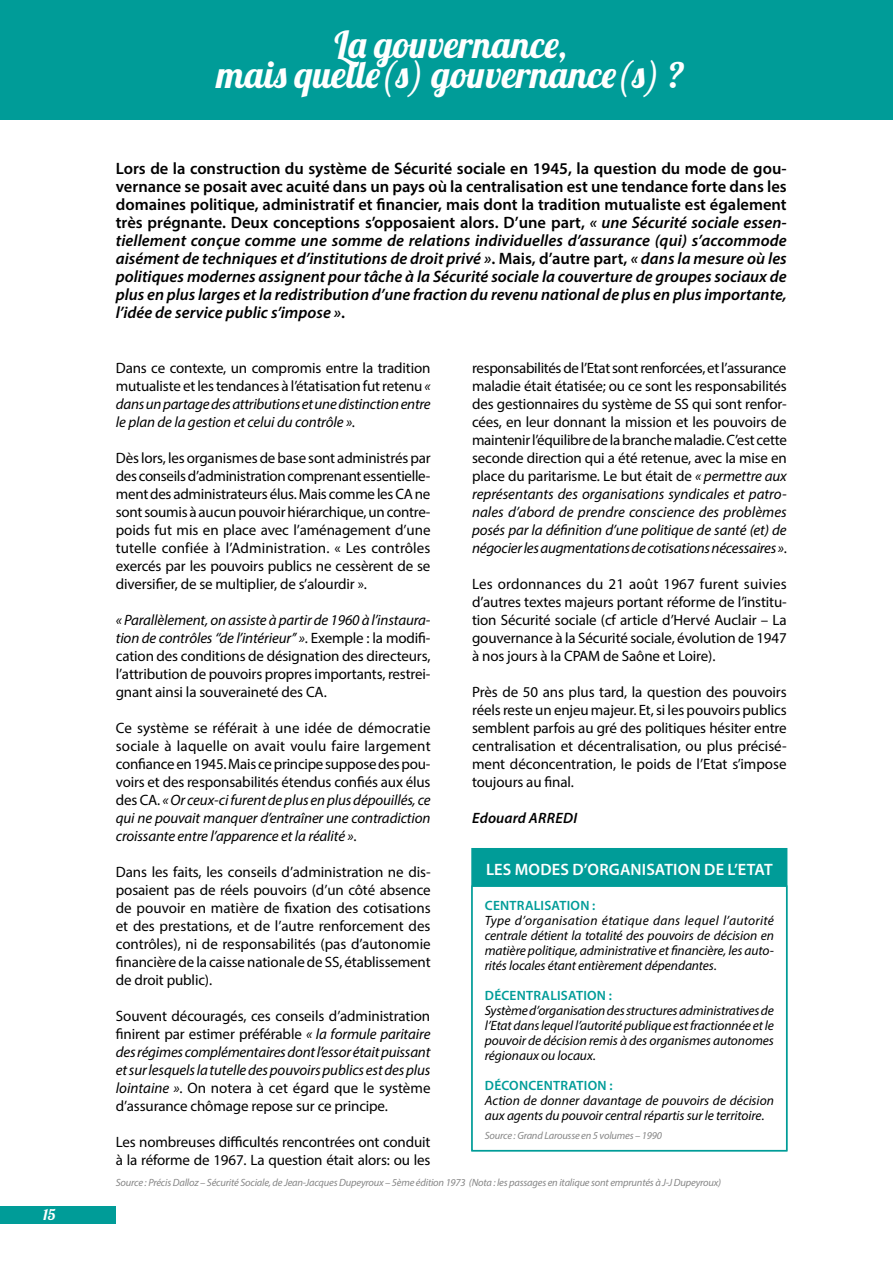
<style>
.page{position:relative;width:893px;height:1263px;background:#fff}
.page>*{position:absolute;margin:0;border:0;box-sizing:border-box;transform-origin:0 0}
.t1{font:37.5px/30px "Lobster 1.4";letter-spacing:.02em;color:#fff;text-align:center}
.t2{font:italic 600 16.5px/18px "Myriad Pro";color:#000;text-align:justify}
.t3{font:600 16.5px "Myriad Pro";letter-spacing:.01em;color:#fff}
.t4{font:15px/18px "Myriad Pro";letter-spacing:-.01em;color:#000;text-align:justify}
.t5{font:italic 600 15px "Myriad Pro";letter-spacing:.01em;color:#000}
.t6{font:15px "Lobster 1.4";color:#fff}
.t7{font:italic 13.5px/15px "Myriad Pro";letter-spacing:-.005em;color:#000;text-align:justify}
.t8{font:600 13.5px "Myriad Pro";letter-spacing:.015em;color:#009c98}
.t9{font:italic 10.5px "Myriad Pro";letter-spacing:-.02em;color:#878787}
.s1{font-style:normal}
.s2{font-style:italic}
</style>
<div class="page">
<div style="left:471px;top:848px;width:316px;height:303px;background:#009c98"></div>
<div style="left:471px;top:885px;width:316px;height:266px;background:#fff;border:2px solid #009c98"></div>
<div style="left:0;top:0;width:893px;height:119px;background:#009c98"></div>
<div style="left:0;top:1205px;width:115px;height:18px;background:#009c98"></div>
<p class="t6" style="left:43px;top:1205px;width:14px">15</p>
<h1 class="t1" style="left:217px;top:29px;width:469px">La gouvernance,<br>mais quelle(s) gouvernance(s) ?</h1>
<p class="t2" style="left:116px;top:159px;width:672px"><span class="s1">Lors de la construction du système de Sécurité sociale en 1945, la question du mode de gou&shy;vernance se posait avec acuité dans un pays où la centralisation est une tendance forte dans les domaines politique, administratif et financier, mais dont la tradition mutualiste est également très prégnante. Deux conceptions s’opposaient alors. D’une part,</span> « une Sécurité sociale essen&shy;tiellement conçue comme une somme de relations individuelles d’assurance (qui) s’accommode aisément de techniques et d’institutions de droit privé »<span class="s1">. Mais, d’autre part,</span> « dans la mesure où les politiques modernes assignent pour tâche à la Sécurité sociale la couverture de groupes sociaux de plus en plus larges et la redistribution d’une fraction du revenu national de plus en plus importante, l’idée de service public s’impose »<span class="s1">.</span></p>
<p class="t4" style="left:472px;top:358px;width:316px">responsabilités de l’Etat sont renforcées, et l’assurance maladie était étatisée; ou ce sont les responsabilités des gestionnaires du système de SS qui sont renfor&shy;cées, en leur donnant la mission et les pouvoirs de maintenir l’équilibre de la branche maladie. C’est cette seconde direction qui a été retenue, avec la mise en place du paritarisme. Le but était de <span class="s2">« permettre aux représentants des organisations syndicales et patro&shy;nales d’abord de prendre conscience des problèmes posés par la définition d’une politique de santé (et) de négocier les augmentations de cotisations nécessaires »</span>.</p>
<p class="t4" style="left:472px;top:574px;width:316px">Les ordonnances du 21 août 1967 furent suivies d’autres textes majeurs portant réforme de l’institu&shy;tion Sécurité sociale (cf article d’Hervé Auclair – La gouvernance à la Sécurité sociale, évolution de 1947 à nos jours à la CPAM de Saône et Loire).</p>
<p class="t4" style="left:472px;top:682px;width:316px">Près de 50 ans plus tard, la question des pouvoirs réels reste un enjeu majeur. Et, si les pouvoirs publics semblent parfois au gré des politiques hésiter entre centralisation et décentralisation, ou plus précisé&shy;ment déconcentration, le poids de l’Etat s’impose toujours au final.</p>
<p class="t5" style="left:472px;top:808px;width:107px">Edouard ARREDI</p>
<p class="t4" style="left:116px;top:358px;width:316px">Dans ce contexte, un compromis entre la tradition mutualiste et les tendances à l’étatisation fut retenu <span class="s2">« dans un partage des attributions et une distinction entre le plan de la gestion et celui du contrôle »</span>.</p>
<p class="t4" style="left:116px;top:448px;width:316px">Dès lors, les organismes de base sont administrés par des conseils d’administration comprenant essentielle&shy;ment des administrateurs élus. Mais comme les CA ne sont soumis à aucun pouvoir hiérarchique, un contre&shy;poids fut mis en place avec l’aménagement d’une tutelle confiée à l’Administration. « Les contrôles exercés par les pouvoirs publics ne cessèrent de se diversifier, de se multiplier, de s’alourdir ».</p>
<p class="t4" style="left:116px;top:610px;width:316px"><span class="s2">« Parallèlement, on assiste à partir de 1960 à l’instaura&shy;tion de contrôles ‘’de l’intérieur’’ »</span>. Exemple : la modifi&shy;cation des conditions de désignation des directeurs, l’attribution de pouvoirs propres importants, restrei&shy;gnant ainsi la souveraineté des CA.</p>
<p class="t4" style="left:116px;top:718px;width:316px">Ce système se référait à une idée de démocratie sociale à laquelle on avait voulu faire largement confiance en 1945. Mais ce principe suppose des pou&shy;voirs et des responsabilités étendus confiés aux élus des CA. <span class="s2">« Or ceux-ci furent de plus en plus dépouillés, ce qui ne pouvait manquer d’entraîner une contradiction croissante entre l’apparence et la réalité »</span>.</p>
<p class="t4" style="left:116px;top:862px;width:316px">Dans les faits, les conseils d’administration ne dis&shy;posaient pas de réels pouvoirs (d’un côté absence de pouvoir en matière de fixation des cotisations et des prestations, et de l’autre renforcement des contrôles), ni de responsabilités (pas d’autonomie financière de la caisse nationale de SS, établissement de droit public).</p>
<p class="t4" style="left:116px;top:1006px;width:316px">Souvent découragés, ces conseils d’administration finirent par estimer préférable <span class="s2">« la formule paritaire des régimes complémentaires dont l’essor était puissant et sur lesquels la tutelle des pouvoirs publics est des plus lointaine »</span>. On notera à cet égard que le système d’assurance chômage repose sur ce principe.</p>
<p class="t4" style="left:116px;top:1132px;width:316px">Les nombreuses difficultés rencontrées ont conduit à la réforme de 1967. La question était alors: ou les</p>
<p class="t3" style="left:486px;top:859px;width:288px">LES MODES D’ORGANISATION DE L’ETAT</p>
<p class="t8" style="left:485px;top:897px;width:112px">CENTRALISATION :</p>
<p class="t7" style="left:485px;top:913px;width:291px">Type d’organisation étatique dans lequel l’autorité centrale détient la totalité des pouvoirs de décision en matière politique, administrative et financière, les auto&shy;rités locales étant entièrement dépendantes.</p>
<p class="t8" style="left:485px;top:987px;width:128px">DÉCENTRALISATION :</p>
<p class="t7" style="left:485px;top:1003px;width:291px">Système d’organisation des structures administratives de l’Etat dans lequel l’autorité publique est fractionnée et le pouvoir de décision remis à des organismes autonomes régionaux ou locaux.</p>
<p class="t8" style="left:485px;top:1077px;width:129px">DÉCONCENTRATION :</p>
<p class="t7" style="left:485px;top:1093px;width:291px">Action de donner davantage de pouvoirs de décision aux agents du pouvoir central répartis sur le territoire.</p>
<p class="t9" style="left:485px;top:1129px;width:179px">Source : Grand Larousse en 5 volumes – 1990</p>
<p class="t9" style="left:116px;top:1176px;width:607px">Source : Précis Dalloz – Sécurité Sociale, de Jean-Jacques Dupeyroux – 5ème édition 1973 (Nota : les passages en italique sont empruntés à J-J Dupeyroux)</p>
</div>
